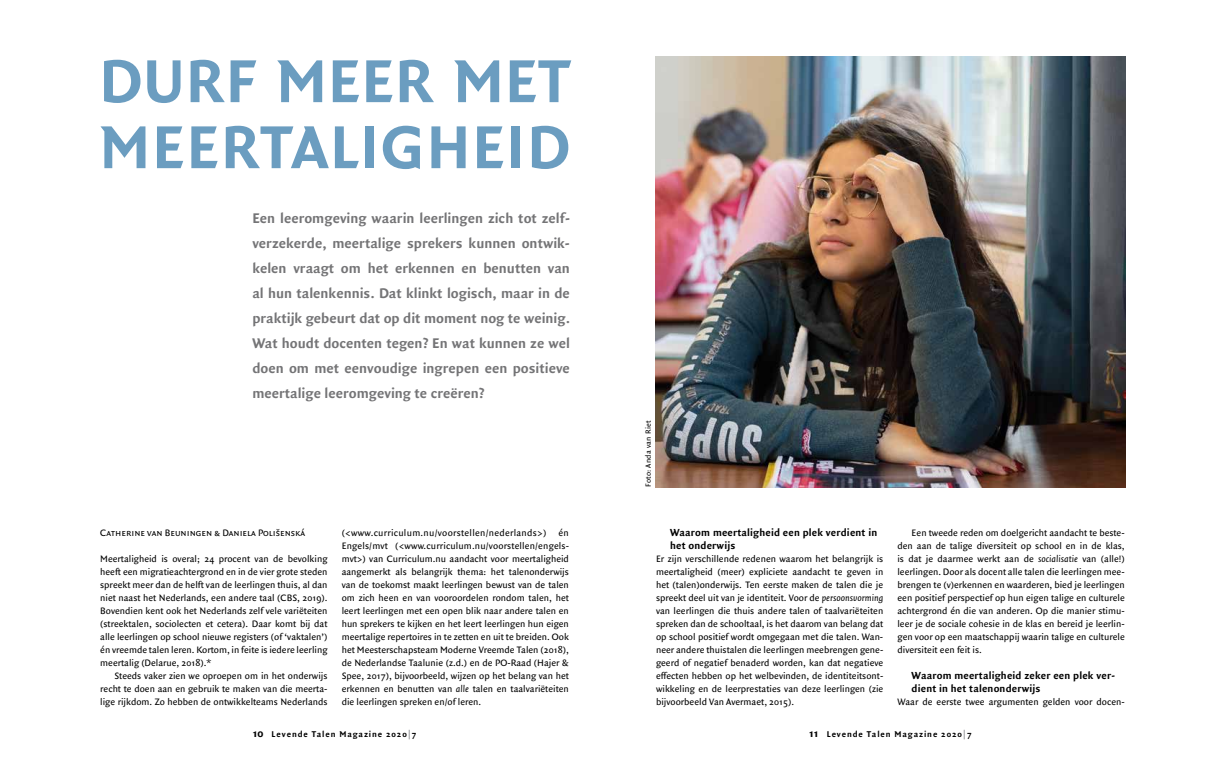
<style>
.page{position:relative;width:1225px;height:766px;background:#fff}
.page>*{position:absolute;margin:0;border:0;box-sizing:border-box;transform-origin:0 0}
.t1{font:700 65px/66px "Quadraat Sans";letter-spacing:.02em;color:#6b9dc0}
.t2{font:700 15px/25px "Quadraat Sans";color:#747476;text-align:justify}
.t3{font:700 11px/13px "Quadraat Sans";letter-spacing:.015em;color:#000}
.t4{font:10px/13px "Quadraat Sans";color:#000;text-align:justify}
.t5{font:10px "Quadraat Sans Caps";color:#000}
.t6{font:700 9px "Quadraat Sans";letter-spacing:.1em;color:#000}
.t7{font:8px "Quadraat Sans";letter-spacing:.025em;color:#000}
.s1{font-style:italic}
.s2{font-size:12px}
.s3{color:#9a9b9d}
</style>
<div class="page">
<img style="left:655px;top:57px;width:470px;height:430px">
<h1 class="t1" style="left:99px;top:50px;width:472px">DURF MEER MET<br>MEERTALIGHEID</h1>
<p class="t2" style="left:252px;top:206px;width:319px">Een leeromgeving waarin leerlingen zich tot zelf&shy;verzekerde, meertalige sprekers kunnen ontwik&shy;kelen vraagt om het erkennen en benutten van al hun talenkennis. Dat klinkt logisch, maar in de praktijk gebeurt dat op dit moment nog te weinig.<br>Wat houdt docenten tegen? En wat kunnen ze wel doen om met eenvoudige ingrepen een positieve meertalige leeromgeving te creëren?</p>
<p class="t5" style="left:100px;top:526px;width:206px">Catherine van Beuningen &amp; Daniela Polišenská</p>
<p class="t4" style="left:100px;top:552px;width:229px">Meertaligheid is overal; 24 procent van de bevolking heeft een migratieachtergrond en in de vier grote steden spreekt meer dan de helft van de leerlingen thuis, al dan niet naast het Nederlands, een andere taal (CBS, 2019).<br>Bovendien kent ook het Nederlands zelf vele variëteiten (streektalen, sociolecten et cetera). Daar komt bij dat alle leerlingen op school nieuwe registers (of ‘vaktalen’) én vreemde talen leren. Kortom, in feite is iedere leerling meertalig (Delarue, 2018).*</p>
<p class="t4" style="left:100px;top:669px;width:229px;text-indent:14px">Steeds vaker zien we oproepen om in het onderwijs recht te doen aan en gebruik te maken van die meerta&shy;lige rijkdom. Zo hebben de ontwikkelteams Nederlands</p>
<p class="t4" style="left:342px;top:526px;width:229px">(&lt;www.curriculum.nu/voorstellen/nederlands&gt;) én Engels/mvt (&lt;www.curriculum.nu/voorstellen/engels&shy;mvt&gt;) van Curriculum.nu aandacht voor meertaligheid aangemerkt als belangrijk thema: het talenonderwijs van de toekomst maakt leerlingen bewust van de talen om zich heen en van vooroordelen rondom talen, het leert leerlingen met een open blik naar andere talen en hun sprekers te kijken en het leert leerlingen hun eigen meertalige repertoires in te zetten en uit te breiden. Ook het Meesterschapsteam Moderne Vreemde Talen (2018), de Nederlandse Taalunie (z.d.) en de PO-Raad (Hajer &amp; Spee, 2017), bijvoorbeeld, wijzen op het belang van het erkennen en benutten van <span class="s1">alle</span> talen en taalvariëteiten die leerlingen spreken en/of leren.</p>
<p class="t7" style="left:643px;top:487px;width:68px;rotate:-90deg">Foto: Anda van Riet</p>
<p class="t3" style="left:670px;top:526px;width:209px">Waarom meertaligheid een plek verdient in het onderwijs</p>
<p class="t4" style="left:656px;top:552px;width:229px">Er zijn verschillende redenen waarom het belangrijk is meertaligheid (meer) expliciete aandacht te geven in het (talen)onderwijs. Ten eerste maken de talen die je spreekt deel uit van je identiteit. Voor de <span class="s1">persoonsvorming </span>van leerlingen die thuis andere talen of taalvariëteiten spreken dan de schooltaal, is het daarom van belang dat op school positief wordt omgegaan met die talen. Wan&shy;neer andere thuistalen die leerlingen meebrengen gene&shy;geerd of negatief benaderd worden, kan dat negatieve effecten hebben op het welbevinden, de identiteitsont&shy;wikkeling en de leerprestaties van deze leerlingen (zie bijvoorbeeld Van Avermaet, 2015).</p>
<p class="t4" style="left:897px;top:526px;width:229px;text-indent:14px">Een tweede reden om doelgericht aandacht te beste&shy;den aan de talige diversiteit op school en in de klas, is dat je daarmee werkt aan de <span class="s1">socialisatie</span> van (alle!) leerlingen. Door als docent alle talen die leerlingen mee&shy;brengen te (v)erkennen en waarderen, bied je leerlingen een positief perspectief op hun eigen talige en culturele achtergrond én die van anderen. Op die manier stimu&shy;leer je de sociale cohesie in de klas en bereid je leerlin&shy;gen voor op een maatschappij waarin talige en culturele diversiteit een feit is.</p>
<p class="t3" style="left:911px;top:669px;width:205px">Waarom meertaligheid zeker een plek ver&shy;dient in het talenonderwijs</p>
<p class="t4" style="left:897px;top:695px;width:229px">Waar de eerste twee argumenten gelden voor docen-</p>
<p class="t6" style="left:253px;top:729px;width:165px"><span class="s2">10</span> Levende Talen Magazine 2020<span class="s3">|</span>7</p>
<p class="t6" style="left:809px;top:729px;width:164px"><span class="s2">11</span> Levende Talen Magazine 2020<span class="s3">|</span>7</p>
</div>
